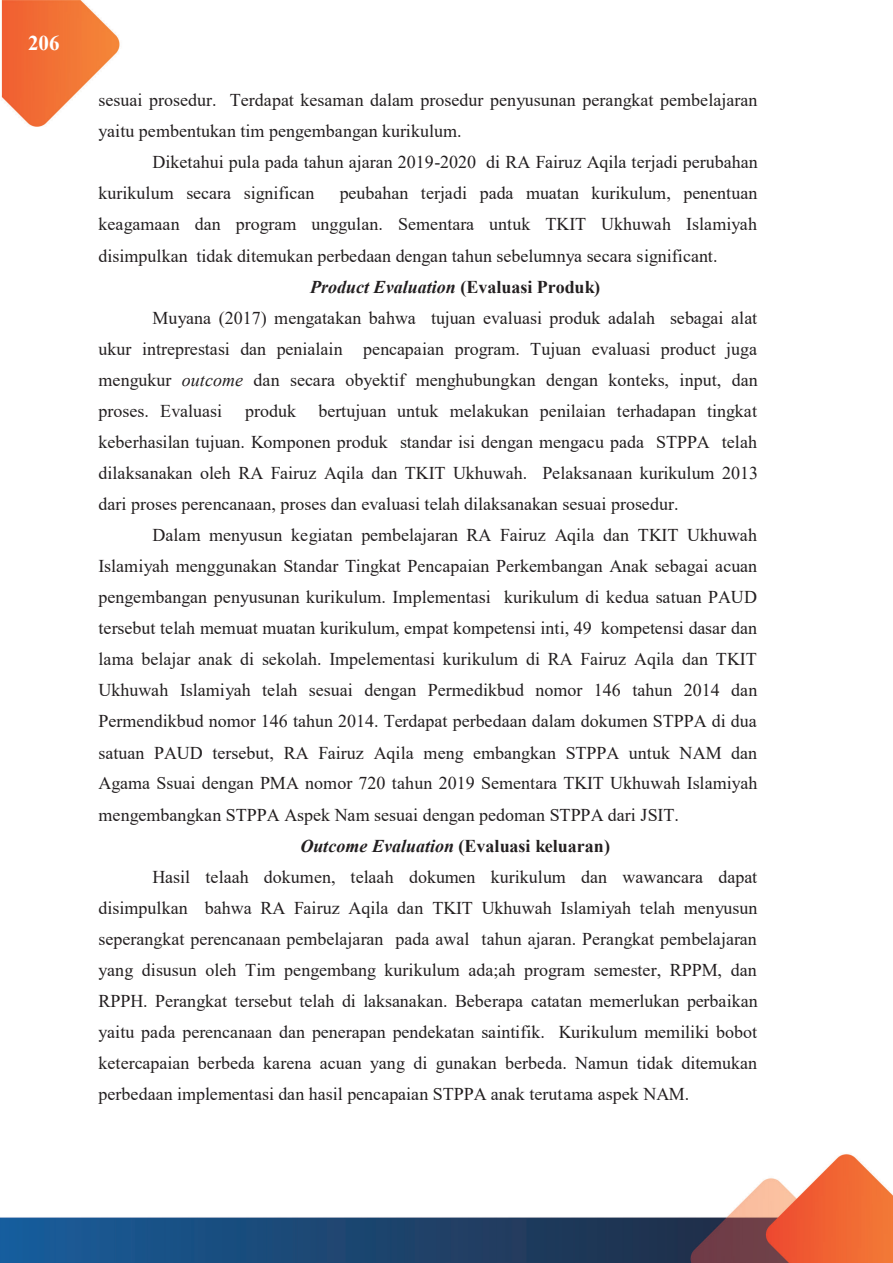
<style>
.page{position:relative;width:893px;height:1263px;background:#fff}
.page>*{position:absolute;margin:0;border:0;box-sizing:border-box;transform-origin:0 0}
.t1{font:700 21px "Times New Roman";color:#fff}
.t2{font:18px/31px "Times New Roman";color:#231f20}
.t3{font:700 18px "Times New Roman";color:#231f20}
.t4{font:italic 700 18px "Times New Roman";color:#231f20}
.s1{font-style:normal}
.s2{font-style:italic}
</style>
<div class="page">
<img style="left:0;top:0;width:893px;height:1263px">
<div style="left:96px;top:90px;width:664px;height:31px;background:#fff"></div>
<div style="left:96px;top:121px;width:664px;height:31px;background:#fff"></div>
<div style="left:96px;top:152px;width:664px;height:31px;background:#fff"></div>
<div style="left:96px;top:183px;width:664px;height:31px;background:#fff"></div>
<div style="left:96px;top:214px;width:664px;height:31px;background:#fff"></div>
<div style="left:96px;top:245px;width:664px;height:31px;background:#fff"></div>
<div style="left:96px;top:276px;width:664px;height:31px;background:#fff"></div>
<div style="left:96px;top:307px;width:664px;height:31px;background:#fff"></div>
<div style="left:96px;top:338px;width:664px;height:31px;background:#fff"></div>
<div style="left:96px;top:369px;width:664px;height:31px;background:#fff"></div>
<div style="left:96px;top:400px;width:664px;height:31px;background:#fff"></div>
<div style="left:96px;top:431px;width:664px;height:31px;background:#fff"></div>
<div style="left:96px;top:462px;width:664px;height:31px;background:#fff"></div>
<div style="left:96px;top:493px;width:664px;height:31px;background:#fff"></div>
<div style="left:96px;top:524px;width:664px;height:32px;background:#fff"></div>
<div style="left:96px;top:556px;width:664px;height:31px;background:#fff"></div>
<div style="left:96px;top:587px;width:664px;height:31px;background:#fff"></div>
<div style="left:96px;top:618px;width:664px;height:31px;background:#fff"></div>
<div style="left:96px;top:649px;width:664px;height:31px;background:#fff"></div>
<div style="left:96px;top:680px;width:664px;height:31px;background:#fff"></div>
<div style="left:96px;top:711px;width:664px;height:31px;background:#fff"></div>
<div style="left:96px;top:742px;width:664px;height:31px;background:#fff"></div>
<div style="left:96px;top:773px;width:664px;height:31px;background:#fff"></div>
<div style="left:96px;top:804px;width:664px;height:31px;background:#fff"></div>
<div style="left:96px;top:835px;width:664px;height:31px;background:#fff"></div>
<div style="left:96px;top:866px;width:664px;height:31px;background:#fff"></div>
<div style="left:96px;top:897px;width:664px;height:31px;background:#fff"></div>
<div style="left:96px;top:928px;width:664px;height:31px;background:#fff"></div>
<div style="left:96px;top:959px;width:664px;height:31px;background:#fff"></div>
<div style="left:96px;top:990px;width:664px;height:31px;background:#fff"></div>
<div style="left:96px;top:1021px;width:664px;height:32px;background:#fff"></div>
<div style="left:96px;top:1053px;width:664px;height:30px;background:#fff"></div>
<div style="left:96px;top:1083px;width:664px;height:32px;background:#fff"></div>
<p class="t1" style="left:28px;top:28px;width:33px">206</p>
<p class="t2" style="left:99px;top:84px;width:660px">sesuai prosedur. Terdapat kesaman dalam prosedur penyusunan perangkat pembelajaran yaitu pembentukan tim pengembangan kurikulum.</p>
<p class="t2" style="left:99px;top:146px;width:661px;text-indent:54px">Diketahui pula pada tahun ajaran 2019-2020 di RA Fairuz Aqila terjadi perubahan kurikulum secara significan</p>
<p class="t2" style="left:340px;top:177px;width:419px">peubahan terjadi pada muatan kurikulum, penentuan</p>
<p class="t2" style="left:99px;top:208px;width:660px">keagamaan dan program unggulan. Sementara untuk TKIT Ukhuwah Islamiyah</p>
<p class="t2" style="left:99px;top:239px;width:620px">disimpulkan tidak ditemukan perbedaan dengan tahun sebelumnya secara significant.</p>
<p class="t4" style="left:310px;top:274px;width:292px">Product Evaluation <span class="s1">(Evaluasi Produk)</span></p>
<p class="t2" style="left:153px;top:302px;width:606px">Muyana (2017) mengatakan bahwa tujuan evaluasi produk adalah sebagai alat</p>
<p class="t2" style="left:99px;top:332px;width:660px">ukur intreprestasi dan penialain pencapaian program. Tujuan evaluasi product juga</p>
<p class="t2" style="left:99px;top:364px;width:661px">mengukur <span class="s2">outcome</span> dan secara obyektif menghubungkan dengan konteks, input, dan</p>
<p class="t2" style="left:99px;top:395px;width:125px">proses. Evaluasi</p>
<p class="t2" style="left:99px;top:395px;width:661px;text-align:justify;text-indent:147px">produk bertujuan untuk melakukan penilaian terhadapan tingkat keberhasilan tujuan. Komponen produk standar isi dengan mengacu pada STPPA telah dilaksanakan oleh RA Fairuz Aqila dan TKIT Ukhuwah. Pelaksanaan kurikulum 2013 dari proses perencanaan, proses dan evaluasi telah dilaksanakan sesuai prosedur.</p>
<p class="t2" style="left:153px;top:519px;width:606px">Dalam menyusun kegiatan pembelajaran RA Fairuz Aqila dan TKIT Ukhuwah</p>
<p class="t2" style="left:99px;top:550px;width:660px">Islamiyah menggunakan Standar Tingkat Pencapaian Perkembangan Anak sebagai acuan</p>
<p class="t2" style="left:99px;top:581px;width:660px">pengembangan penyusunan kurikulum. Implementasi kurikulum di kedua satuan PAUD</p>
<p class="t2" style="left:99px;top:612px;width:660px">tersebut telah memuat muatan kurikulum, empat kompetensi inti, 49 kompetensi dasar dan</p>
<p class="t2" style="left:99px;top:643px;width:660px">lama belajar anak di sekolah. Impelementasi kurikulum di RA Fairuz Aqila dan TKIT</p>
<p class="t2" style="left:99px;top:674px;width:660px">Ukhuwah Islamiyah telah sesuai dengan Permedikbud nomor 146 tahun 2014 dan</p>
<p class="t2" style="left:99px;top:705px;width:660px">Permendikbud nomor 146 tahun 2014. Terdapat perbedaan dalam dokumen STPPA di dua</p>
<p class="t2" style="left:99px;top:736px;width:660px">satuan PAUD tersebut, RA Fairuz Aqila meng embangkan STPPA untuk NAM dan</p>
<p class="t2" style="left:99px;top:767px;width:660px">Agama Ssuai dengan PMA nomor 720 tahun 2019 Sementara TKIT Ukhuwah Islamiyah</p>
<p class="t2" style="left:99px;top:798px;width:582px">mengembangkan STPPA Aspek Nam sesuai dengan pedoman STPPA dari JSIT.</p>
<p class="t3" style="left:300px;top:833px;width:311px"><span class="s2">Outcome Evaluation</span> (Evaluasi keluaran)</p>
<p class="t2" style="left:153px;top:861px;width:606px">Hasil telaah dokumen, telaah dokumen kurikulum dan wawancara dapat</p>
<p class="t2" style="left:99px;top:891px;width:660px">disimpulkan bahwa RA Fairuz Aqila dan TKIT Ukhuwah Islamiyah telah menyusun</p>
<p class="t2" style="left:99px;top:923px;width:660px">seperangkat perencanaan pembelajaran pada awal tahun ajaran. Perangkat pembelajaran</p>
<p class="t2" style="left:99px;top:954px;width:660px">yang disusun oleh Tim pengembang kurikulum ada;ah program semester, RPPM, dan</p>
<p class="t2" style="left:99px;top:985px;width:661px">RPPH. Perangkat tersebut telah di laksanakan. Beberapa catatan memerlukan perbaikan</p>
<p class="t2" style="left:99px;top:1016px;width:660px">yaitu pada perencanaan dan penerapan pendekatan saintifik. Kurikulum memiliki bobot</p>
<p class="t2" style="left:99px;top:1047px;width:660px">ketercapaian berbeda karena acuan yang di gunakan berbeda. Namun tidak ditemukan</p>
<p class="t2" style="left:99px;top:1078px;width:592px">perbedaan implementasi dan hasil pencapaian STPPA anak terutama aspek NAM.</p>
</div>
